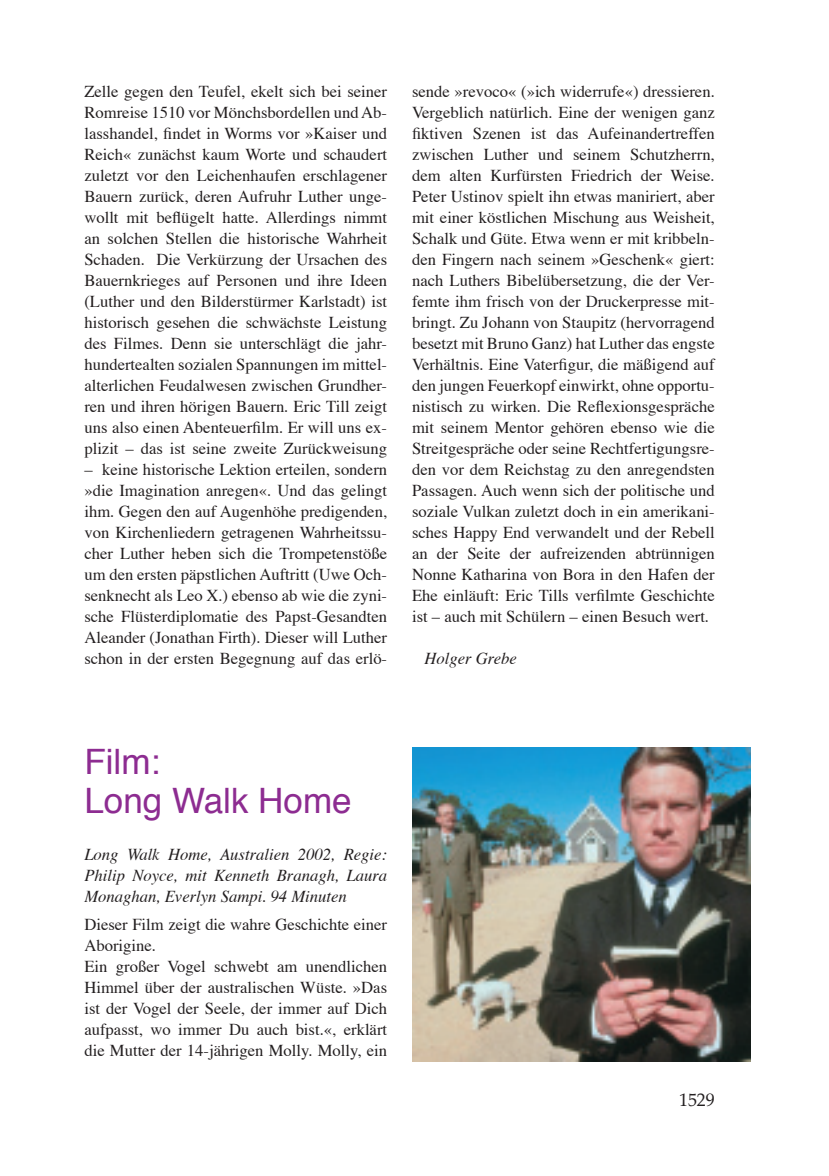
<style>
.page{position:relative;width:829px;height:1176px;background:#fff}
.page>*{position:absolute;margin:0;border:0;box-sizing:border-box;transform-origin:0 0}
.t1{font:35px/39.4px "Helvetica";color:#8d2c91}
.t2{font:17.85px "Palatino";color:#231f20}
.t3{font:16.62px/21px "Times";color:#231f20;text-align:justify}
.t4{font:italic 16.62px/21px "Times";color:#231f20;text-align:justify}
</style>
<div class="page">
<img style="left:412px;top:748px;width:338px;height:314px">
<p class="t3" style="left:84px;top:79px;width:304px">Zelle gegen den Teufel, ekelt sich bei seiner Romreise 1510 vor Mönchsbordellen und Ab&shy;lasshandel, findet in Worms vor »Kaiser und Reich« zunächst kaum Worte und schaudert zuletzt vor den Leichenhaufen erschlagener Bauern zurück, deren Aufruhr Luther unge&shy;wollt mit beflügelt hatte. Allerdings nimmt an solchen Stellen die historische Wahrheit Schaden. Die Verkürzung der Ursachen des Bauernkrieges auf Personen und ihre Ideen (Luther und den Bilderstürmer Karlstadt) ist historisch gesehen die schwächste Leistung des Filmes. Denn sie unterschlägt die jahr&shy;hundertealten sozialen Spannungen im mittel&shy;alterlichen Feudalwesen zwischen Grundher&shy;ren und ihren hörigen Bauern. Eric Till zeigt uns also einen Abenteuerfilm. Er will uns ex&shy;plizit – das ist seine zweite Zurückweisung</p>
<p class="t3" style="left:84px;top:457px;width:304px">– keine historische Lektion erteilen, sondern »die Imagination anregen«. Und das gelingt ihm. Gegen den auf Augenhöhe predigenden, von Kirchenliedern getragenen Wahrheitssu&shy;cher Luther heben sich die Trompetenstöße um den ersten päpstlichen Auftritt (Uwe Och&shy;senknecht als Leo X.) ebenso ab wie die zyni&shy;sche Flüsterdiplomatie des Papst-Gesandten Aleander (Jonathan Firth). Dieser will Luther schon in der ersten Begegnung auf das erlö-</p>
<p class="t3" style="left:412px;top:79px;width:304px">sende »revoco« (»ich widerrufe«) dressieren.<br>Vergeblich natürlich. Eine der wenigen ganz fiktiven Szenen ist das Aufeinandertreffen zwischen Luther und seinem Schutzherrn, dem alten Kurfürsten Friedrich der Weise.<br>Peter Ustinov spielt ihn etwas maniriert, aber mit einer köstlichen Mischung aus Weisheit, Schalk und Güte. Etwa wenn er mit kribbeln&shy;den Fingern nach seinem »Geschenk« giert: nach Luthers Bibelübersetzung, die der Ver&shy;femte ihm frisch von der Druckerpresse mit&shy;bringt. Zu Johann von Staupitz (hervorragend besetzt mit Bruno Ganz) hat Luther das engste Verhältnis. Eine Vaterfigur, die mäßigend auf den jungen Feuerkopf einwirkt, ohne opportu&shy;nistisch zu wirken. Die Reflexionsgespräche mit seinem Mentor gehören ebenso wie die Streitgespräche oder seine Rechtfertigungsre&shy;den vor dem Reichstag zu den anregendsten Passagen. Auch wenn sich der politische und soziale Vulkan zuletzt doch in ein amerikani&shy;sches Happy End verwandelt und der Rebell an der Seite der aufreizenden abtrünnigen Nonne Katharina von Bora in den Hafen der Ehe einläuft: Eric Tills verfilmte Geschichte ist – auch mit Schülern – einen Besuch wert.</p>
<p class="t4" style="left:424px;top:646px;width:94px">Holger Grebe</p>
<h1 class="t1" style="left:84px;top:740px;width:269px">Film:<br>Long Walk Home</h1>
<p class="t4" style="left:84px;top:842px;width:304px">Long Walk Home, Australien 2002, Regie:<br>Philip Noyce, mit Kenneth Branagh, Laura Monaghan, Everlyn Sampi. 94 Minuten</p>
<p class="t3" style="left:84px;top:912px;width:304px;text-align:left">Dieser Film zeigt die wahre Geschichte einer Aborigine.<br>Ein großer Vogel schwebt am unendlichen Himmel über der australischen Wüste. »Das ist der Vogel der Seele, der immer auf Dich aufpasst, wo immer Du auch bist.«, erklärt die Mutter der 14-jährigen Molly. Molly, ein</p>
<p class="t2" style="left:679px;top:1088px;width:37px">1529</p>
</div>
